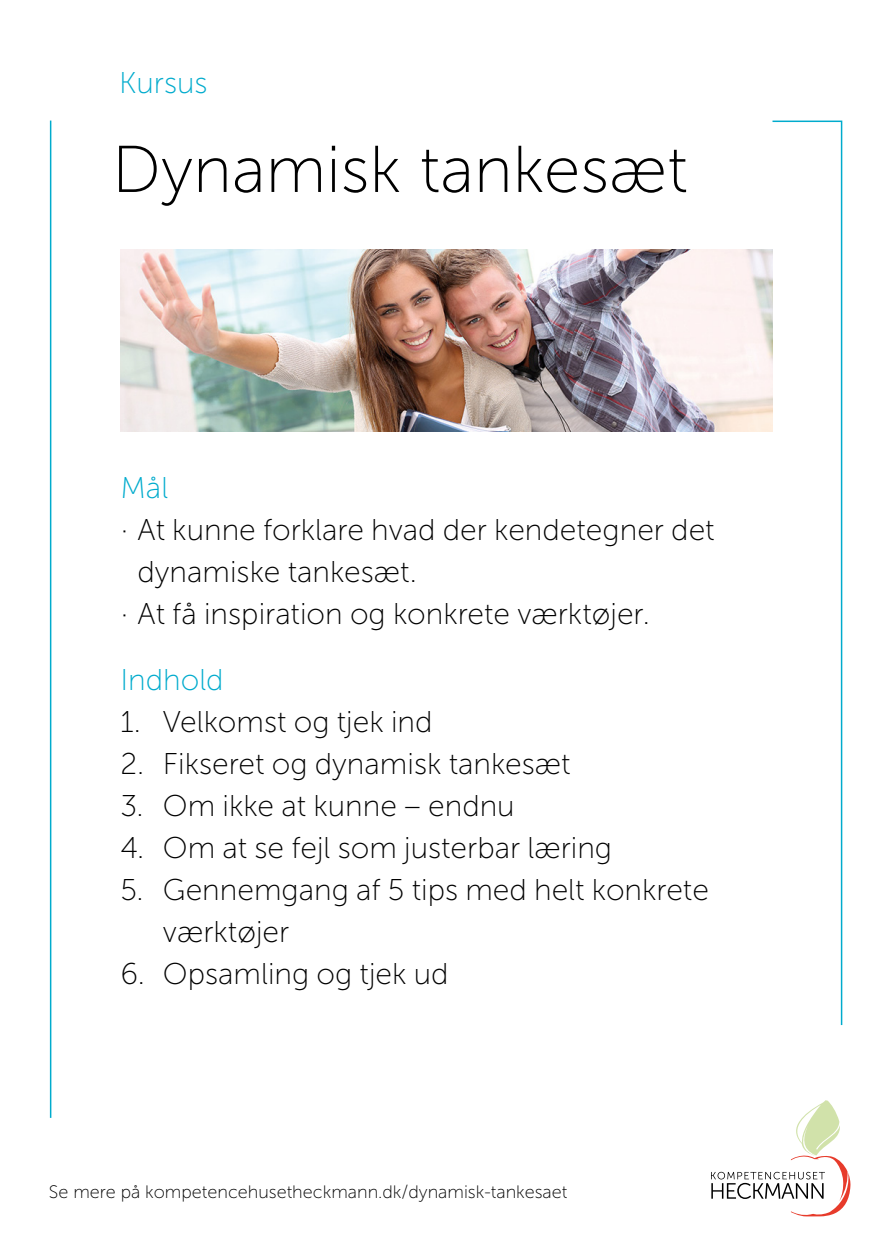
<style>
.page{position:relative;width:893px;height:1259px;background:#fff}
.page>*{position:absolute;margin:0;border:0;box-sizing:border-box;transform-origin:0 0}
.t1{font:66px "Museo Sans 100";color:#000}
.Brød_m_indryk{font:30px "Museo Sans 100";color:#000}
.Brød_m_indryk-2{font:30px "Museo Sans 100";color:#00abcd}
.Brød{font:30px "Museo Sans 100";color:#00abcd}
.t2{font:18px "Museo Sans 100";color:#000}
</style>
<div class="page">
<svg style="left:771px;top:120px;width:72px;height:906px"></svg>
<hr style="left:50px;top:121px;width:1px;height:997px;background:#00abcd">
<img style="left:120px;top:249px;width:652px;height:182px">
<svg style="left:711px;top:1100px;width:139px;height:116px"></svg>
<p class="Brød" style="left:119px;top:67px;width:90px">Kursus</p>
<p class="t1" style="left:112px;top:134px;width:577px">Dynamisk tankesæt</p>
<p class="Brød_m_indryk-2" style="left:120px;top:471px;width:49px">Mål</p>
<p class="Brød_m_indryk" style="left:120px;top:513px;width:596px">· At kunne forklare hvad der kendetegner det</p>
<p class="Brød_m_indryk" style="left:137px;top:555px;width:281px">dynamiske tankesæt.</p>
<p class="Brød_m_indryk" style="left:120px;top:597px;width:531px">· At få inspiration og konkrete værktøjer.</p>
<p class="Brød_m_indryk-2" style="left:120px;top:663px;width:105px">Indhold</p>
<p class="Brød_m_indryk" style="left:120px;top:705px;width:314px">1. Velkomst og tjek ind</p>
<p class="Brød_m_indryk" style="left:120px;top:747px;width:452px">2. Fikseret og dynamisk tankesæt</p>
<p class="Brød_m_indryk" style="left:120px;top:789px;width:396px">3. Om ikke at kunne – endnu</p>
<p class="Brød_m_indryk" style="left:120px;top:831px;width:493px">4. Om at se fejl som justerbar læring</p>
<p class="Brød_m_indryk" style="left:120px;top:873px;width:590px">5. Gennemgang af 5 tips med helt konkrete</p>
<p class="Brød_m_indryk" style="left:163px;top:915px;width:128px">værktøjer</p>
<p class="Brød_m_indryk" style="left:120px;top:957px;width:330px">6. Opsamling og tjek ud</p>
<p class="t2" style="left:49px;top:1182px;width:520px">Se mere på kompetencehusetheckmann.dk/dynamisk-tankesaet</p>
</div>
